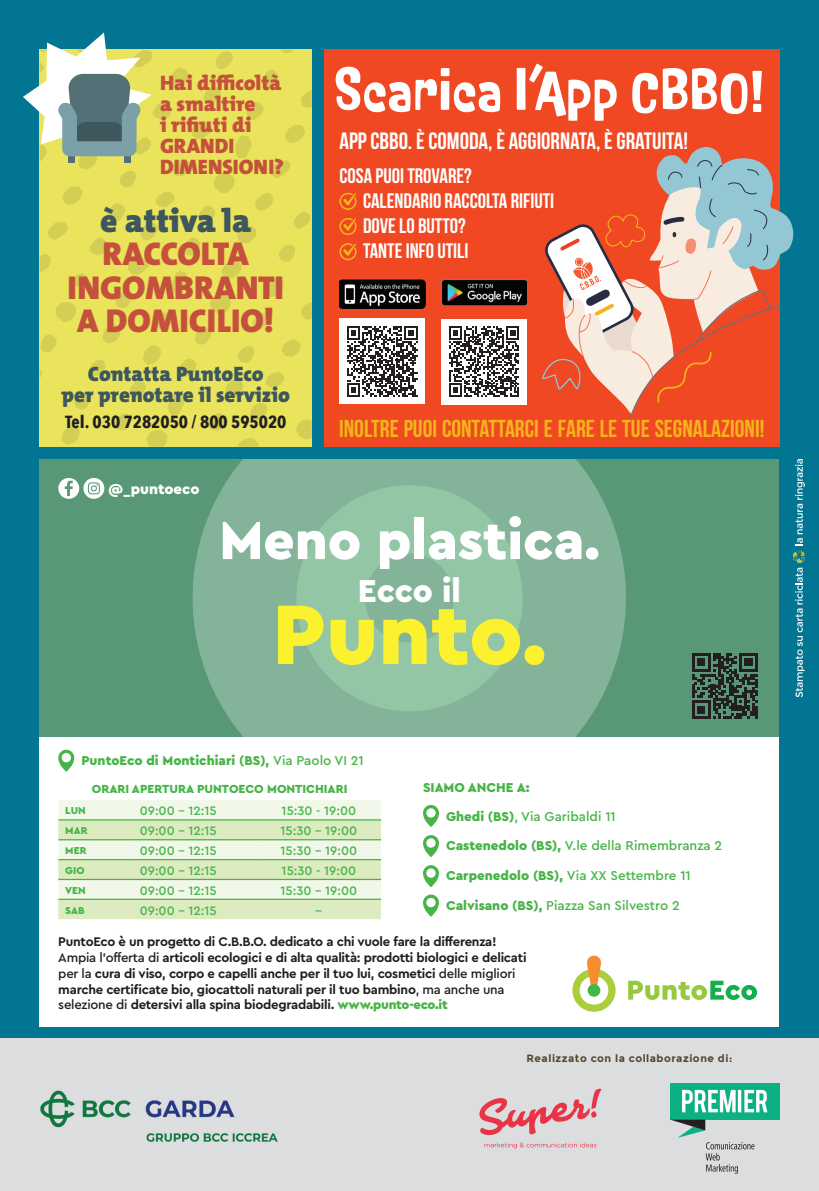
<style>
.page{position:relative;width:819px;height:1191px;background:#fff}
.page>*{position:absolute;margin:0;border:0;box-sizing:border-box;transform-origin:0 0}
.t1{font:900 88.38px "Cera Pro";color:#fcf12f}
.t2{font:700 66.5px "P22 Nudgewink Pro";letter-spacing:.025em;color:#fff}
.t3{font:900 55.3px "Cera Pro";color:#fff}
.t4{font:900 33.25px/33.2px "The Mix";color:#c5513d;text-align:center}
.t5{font:900 33.25px "The Mix";color:#3e575c}
.t6{font:900 33.07px "Cera Pro";letter-spacing:-.01em;color:#fff}
.t7{font:700 24.5px "Bebas Neue";color:#f4b51a}
.t8{font:700 23.62px "Bebas Neue";color:#fff}
.t9{font:700 21px/25.2px "Bebas Neue";color:#fff}
.t10{font:900 21px/21px "The Mix";color:#c5513d}
.t11{font:900 21px/21px "The Mix";color:#3e575c;text-align:center}
.t12{font:700 17.5px "Avenir Next Condensed";color:#231f20}
.t13{font:900 15.05px "Cera Pro";color:#fff}
.t14{font:900 13.47px/29.1px "Cera Pro";color:#47b448}
.t15{font:500 13.47px "Cera Pro";color:#47b448}
.t16{font:700 13.12px/15.8px "Cera Pro";letter-spacing:-.02em;color:#231f20}
.t17{font:500 12.95px "Cera Pro";color:#47b448}
.t18{font:900 12.25px "Cera Pro";color:#47b448}
.t19{font:700 10.5px "Montserrat";letter-spacing:.05em;color:#53452b}
.t20{font:900 10.5px "Cera Pro";color:#47b448}
.s1{font-weight:500}
.s2{font-weight:900}
.s3{font-weight:900;color:#47b448}
</style>
<div class="page">
<div style="left:0;top:0;width:819px;height:1117px;background:#017591"></div>
<div style="left:0;top:1038px;width:819px;height:153px;background:#dcdddf"></div>
<div style="left:324px;top:50px;width:455px;height:396px;background:#f04823"></div>
<img style="left:339px;top:280px;width:86px;height:28px">
<div style="left:339px;top:318px;width:86px;height:86px;background:#fff"></div>
<svg style="left:347px;top:326px;width:70px;height:71px"></svg>
<img style="left:441px;top:280px;width:86px;height:25px">
<div style="left:441px;top:319px;width:86px;height:85px;background:#fff"></div>
<svg style="left:449px;top:326px;width:70px;height:71px"></svg>
<svg style="left:339px;top:193px;width:17px;height:17px"></svg>
<svg style="left:339px;top:218px;width:17px;height:17px"></svg>
<svg style="left:339px;top:243px;width:17px;height:17px"></svg>
<div style="left:670px;top:1083px;width:109px;height:36px;background:#0bb083"></div>
<svg style="left:682px;top:1089px;width:85px;height:23px"></svg>
<svg style="left:670px;top:1119px;width:84px;height:54px"></svg>
<svg style="left:479px;top:1088px;width:122px;height:47px"></svg>
<svg style="left:484px;top:1142px;width:112px;height:6px"></svg>
<svg style="left:793px;top:459px;width:12px;height:238px"></svg>
<svg style="left:542px;top:145px;width:252px;height:273px"></svg>
<div style="left:40px;top:736px;width:739px;height:290px;background:#fff"></div>
<div style="left:40px;top:459px;width:739px;height:277px;background:#589876"></div>
<svg style="left:192px;top:459px;width:434px;height:277px;background:#7eb094"></svg>
<div style="left:296px;top:485px;width:226px;height:226px;background:#92c6a5;border-radius:50%"></div>
<div style="left:365px;top:553px;width:89px;height:89px;background:#83b398;border-radius:50%"></div>
<svg style="left:58px;top:749px;width:16px;height:23px"></svg>
<svg style="left:423px;top:805px;width:16px;height:22px"></svg>
<svg style="left:423px;top:865px;width:16px;height:22px"></svg>
<svg style="left:423px;top:835px;width:16px;height:22px"></svg>
<svg style="left:423px;top:894px;width:16px;height:22px"></svg>
<svg style="left:58px;top:478px;width:46px;height:21px"></svg>
<svg style="left:692px;top:653px;width:65px;height:66px"></svg>
<svg style="left:572px;top:955px;width:43px;height:56px"></svg>
<div style="left:587px;top:984px;width:13px;height:12px;background:#41b64b;border-radius:50%"></div>
<svg style="left:628px;top:980px;width:129px;height:20px"></svg>
<img style="left:40px;top:1090px;width:238px;height:52px">
<svg style="left:23px;top:32px;width:289px;height:415px;background:#ccd466"></svg>
<div style="left:63px;top:141px;width:73px;height:15px;background:#7ba0a7;border-radius:7px"></div>
<svg style="left:58px;top:800px;width:323px;height:119px;background:#e5f0d3"></svg>
<hr style="left:58px;top:819px;width:75px;height:1px;background:#47b448">
<hr style="left:133px;top:819px;width:124px;height:1px;background:#47b448">
<hr style="left:257px;top:819px;width:124px;height:1px;background:#47b448">
<hr style="left:58px;top:839px;width:75px;height:1px;background:#47b448">
<hr style="left:133px;top:839px;width:124px;height:1px;background:#47b448">
<hr style="left:257px;top:839px;width:124px;height:1px;background:#47b448">
<hr style="left:58px;top:859px;width:75px;height:1px;background:#47b448">
<hr style="left:133px;top:859px;width:124px;height:1px;background:#47b448">
<hr style="left:257px;top:859px;width:124px;height:1px;background:#47b448">
<hr style="left:58px;top:879px;width:75px;height:1px;background:#47b448">
<hr style="left:133px;top:879px;width:124px;height:1px;background:#47b448">
<hr style="left:257px;top:879px;width:124px;height:1px;background:#47b448">
<hr style="left:58px;top:898px;width:75px;height:2px;background:#47b448">
<hr style="left:133px;top:898px;width:124px;height:2px;background:#47b448">
<hr style="left:257px;top:898px;width:124px;height:2px;background:#47b448">
<h3 class="t10" style="left:160px;top:72px;width:125px">Hai difficoltà a smaltire<br>i rifiuti di<br>GRANDI<br>DIMENSIONI?</h3>
<h3 class="t5" style="left:100px;top:193px;width:152px">è attiva la</h3>
<h3 class="t4" style="left:67px;top:237px;width:218px">RACCOLTA<br>INGOMBRANTI<br>A DOMICILIO!</h3>
<h3 class="t11" style="left:61px;top:363px;width:230px">Contatta PuntoEco<br>per prenotare il servizio</h3>
<h3 class="t12" style="left:65px;top:411px;width:223px">Tel. 030 7282050 / 800 595020</h3>
<p class="t13" style="left:109px;top:479px;width:92px">@_puntoeco</p>
<h2 class="t2" style="left:334px;top:53px;width:431px">Scarica l’App CBBO!</h2>
<h3 class="t8" style="left:339px;top:127px;width:350px">APP CBBO. È COMODA, È AGGIORNATA, È GRATUITA!</h3>
<h3 class="t9" style="left:363px;top:163px;width:193px;text-indent:-24px">COSA PUOI TROVARE?<br>CALENDARIO RACCOLTA RIFIUTI<br>DOVE LO BUTTO?<br>TANTE INFO UTILI</h3>
<h3 class="t7" style="left:339px;top:415px;width:426px">INOLTRE PUOI CONTATTARCI E FARE LE TUE SEGNALAZIONI!</h3>
<h3 class="t3" style="left:219px;top:504px;width:382px">Meno plastica.</h3>
<h1 class="t1" style="left:272px;top:575px;width:276px">Punto.</h1>
<h3 class="t6" style="left:358px;top:569px;width:105px">Ecco il</h3>
<p class="t14" style="left:81px;top:745px;width:284px">PuntoEco di Montichiari (BS), <span class="s1">Via Paolo VI 21</span></p>
<p class="t14" style="left:446px;top:773px;width:171px;text-indent:-23px">SIAMO ANCHE A:<br>Ghedi (BS)<span class="s1">, Via Garibaldi 11</span></p>
<p class="t18" style="left:92px;top:780px;width:257px">ORARI APERTURA PUNTOECO MONTICHIARI</p>
<p class="t20" style="left:65px;top:803px;width:22px">LUN</p>
<p class="t17" style="left:140px;top:802px;width:78px">09:00 – 12:15</p>
<p class="t17" style="left:281px;top:802px;width:76px">15:30 - 19:00</p>
<p class="t20" style="left:65px;top:823px;width:24px">MAR</p>
<p class="t17" style="left:140px;top:822px;width:78px">09:00 – 12:15</p>
<p class="t17" style="left:280px;top:822px;width:78px">15:30 – 19:00</p>
<p class="t20" style="left:65px;top:843px;width:23px">MER</p>
<p class="t17" style="left:140px;top:842px;width:78px">09:00 – 12:15</p>
<p class="t17" style="left:280px;top:842px;width:78px">15:30 – 19:00</p>
<p class="t20" style="left:65px;top:863px;width:21px">GIO</p>
<p class="t17" style="left:140px;top:861px;width:78px">09:00 – 12:15</p>
<p class="t17" style="left:281px;top:861px;width:76px">15:30 - 19:00</p>
<p class="t20" style="left:65px;top:883px;width:22px">VEN</p>
<p class="t17" style="left:140px;top:881px;width:78px">09:00 – 12:15</p>
<p class="t17" style="left:280px;top:881px;width:78px">15:30 – 19:00</p>
<p class="t20" style="left:65px;top:903px;width:21px">SAB</p>
<p class="t17" style="left:140px;top:901px;width:78px">09:00 – 12:15</p>
<p class="t17" style="left:315px;top:901px;width:9px">−</p>
<p class="t15" style="left:446px;top:836px;width:277px"><span class="s2">Castenedolo (BS),</span> V.le della Rimembranza 2</p>
<p class="t14" style="left:446px;top:860px;width:246px">Carpenedolo (BS), <span class="s1">Via XX Settembre 11</span></p>
<p class="t15" style="left:446px;top:896px;width:235px"><span class="s2">Calvisano (BS),</span> Piazza San Silvestro 2</p>
<p class="t16" style="left:58px;top:933px;width:469px">PuntoEco è un progetto di C.B.B.O. dedicato a chi vuole fare la differenza!<br><span class="s1">Ampia l’offerta di</span> articoli ecologici e di alta qualità: prodotti biologici e delicati <span class="s1">per la</span> cura di viso, corpo e capelli anche per il tuo lui, cosmetici <span class="s1">delle migliori </span>marche certificate bio, giocattoli naturali per il tuo bambino<span class="s1">, ma anche una selezione di</span> detersivi alla spina biodegradabili. <span class="s3">www.punto-eco.it</span></p>
<p class="t19" style="left:526px;top:1052px;width:207px">Realizzato con la collaborazione di:</p>
</div>
